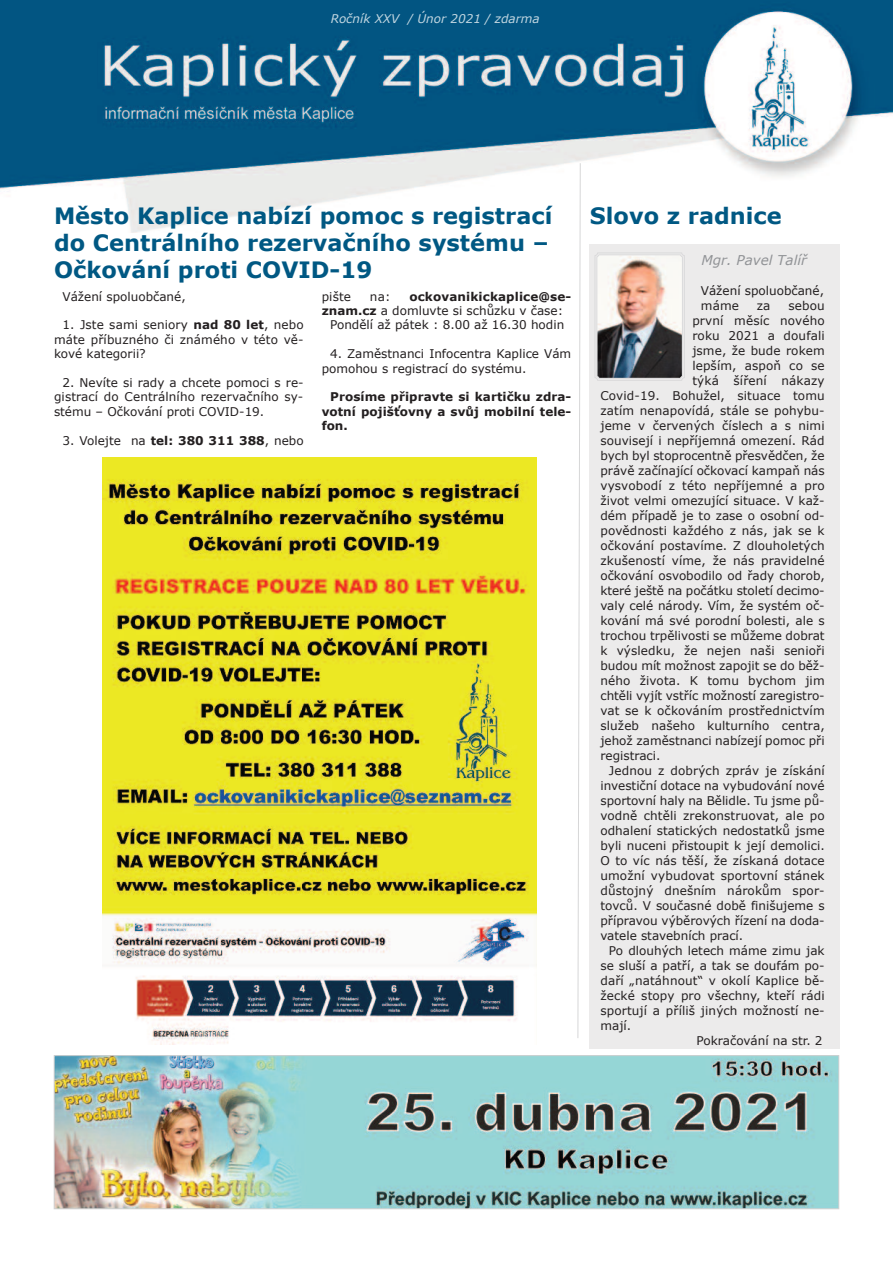
<style>
.page{position:relative;width:893px;height:1263px;background:#fff}
.page>*{position:absolute;margin:0;border:0;box-sizing:border-box;transform-origin:0 0}
.t1{font:700 22.5px/27px "Verdana";color:#005883}
.t2{font:italic 13.5px "Verdana";color:#919396}
.t3{font:12px/14.4px "Verdana";color:#231f20;text-align:justify}
.t4{font:700 12px/14.4px "Verdana";letter-spacing:.005em;color:#231f20;text-align:justify}
.t5{font:italic 12px "Verdana";color:rgb(255 255 255/.76)}
.s1{font-weight:700}
</style>
<div class="page">
<img style="left:0;top:0;width:893px;height:233px">
<div style="left:589px;top:244px;width:251px;height:805px;background:#ecebeb"></div>
<img style="left:595px;top:252px;width:90px;height:129px">
<div style="left:596px;top:254px;width:87px;height:125px;border:1px solid #b0b1b5;border-radius:2px"></div>
<svg style="left:577px;top:162px;width:4px;height:876px"></svg>
<img style="left:56px;top:1057px;width:781px;height:150px">
<div style="left:54px;top:1055px;width:785px;height:154px;border:1px solid #d1d1d1"></div>
<img style="left:102px;top:458px;width:434px;height:586px">
<p class="t5" style="left:331px;top:11px;width:211px">Ročník XXV / Únor 2021 / zdarma</p>
<h1 class="t1" style="left:54px;top:201px;width:500px">Město Kaplice nabízí pomoc s registrací do Centrálního rezervačního systému –<br>Očkování proti COVID-19</h1>
<h1 class="t1" style="left:590px;top:201px;width:193px">Slovo z radnice</h1>
<p class="t3" style="left:701px;top:282px;width:125px;line-height:15px">Vážení spoluobčané, máme</p>
<p class="t2" style="left:701px;top:251px;width:107px">Mgr. Pavel Talíř</p>
<p class="t3" style="left:322px;top:289px;width:31px">pište</p>
<p class="t3" style="left:370px;top:289px;width:22px">na:</p>
<p class="t4" style="left:409px;top:289px;width:163px">ockovanikickaplice@se-</p>
<p class="t3" style="left:322px;top:303px;width:243px"><span class="s1">znam.cz</span> a domluvte si schůzku v čase:</p>
<p class="t3" style="left:330px;top:317px;width:236px">Pondělí až pátek : 8.00 až 16.30 hodin</p>
<p class="t3" style="left:322px;top:346px;width:251px;text-indent:9px">4. Zaměstnanci Infocentra Kaplice Vám pomohou s registrací do systému.</p>
<p class="t4" style="left:322px;top:389px;width:251px;text-indent:9px">Prosíme připravte si kartičku zdra&shy;votní pojišťovny a svůj mobilní tele&shy;fon.</p>
<p class="t3" style="left:63px;top:289px;width:125px">Vážení spoluobčané,</p>
<p class="t3" style="left:54px;top:317px;width:251px;text-indent:9px">1. Jste sami seniory <span class="s1">nad 80 let</span>, nebo máte příbuzného či známého v této vě&shy;kové kategorii?</p>
<p class="t3" style="left:54px;top:375px;width:251px;text-indent:9px">2. Nevíte si rady a chcete pomoci s re&shy;gistrací do Centrálního rezervačního sy&shy;stému – Očkování proti COVID-19.</p>
<p class="t3" style="left:63px;top:433px;width:243px">3. Volejte na <span class="s1">tel: 380 311 388</span>, nebo</p>
<p class="t3" style="left:757px;top:298px;width:15px">za</p>
<p class="t3" style="left:788px;top:298px;width:38px">sebou</p>
<p class="t3" style="left:692px;top:313px;width:134px">první měsíc nového</p>
<p class="t3" style="left:692px;top:328px;width:134px">roku 2021 a doufali</p>
<p class="t3" style="left:692px;top:343px;width:134px">jsme, že bude rokem</p>
<p class="t3" style="left:692px;top:358px;width:134px">lepším, aspoň co se</p>
<p class="t3" style="left:692px;top:373px;width:134px">týká šíření nákazy</p>
<p class="t3" style="left:600px;top:388px;width:226px">Covid-19. Bohužel, situace tomu</p>
<p class="t3" style="left:600px;top:403px;width:226px">zatím nenapovídá, stále se pohybu-</p>
<p class="t3" style="left:600px;top:418px;width:226px">jeme v červených číslech a s nimi</p>
<p class="t3" style="left:600px;top:433px;width:226px">souvisejí i nepříjemná omezení. Rád</p>
<p class="t3" style="left:600px;top:448px;width:226px">bych byl stoprocentně přesvědčen, že</p>
<p class="t3" style="left:600px;top:463px;width:226px">právě začínající očkovací kampaň nás</p>
<p class="t3" style="left:600px;top:478px;width:226px">vysvobodí z této nepříjemné a pro</p>
<p class="t3" style="left:600px;top:493px;width:226px">život velmi omezující situace. V kaž-</p>
<p class="t3" style="left:600px;top:508px;width:226px">dém případě je to zase o osobní od-</p>
<p class="t3" style="left:600px;top:523px;width:226px">povědnosti každého z nás, jak se k</p>
<p class="t3" style="left:600px;top:538px;width:226px">očkování postavíme. Z dlouholetých</p>
<p class="t3" style="left:600px;top:553px;width:226px">zkušeností víme, že nás pravidelné</p>
<p class="t3" style="left:600px;top:568px;width:226px">očkování osvobodilo od řady chorob,</p>
<p class="t3" style="left:600px;top:583px;width:226px">které ještě na počátku století decimo-</p>
<p class="t3" style="left:600px;top:598px;width:226px">valy celé národy. Vím, že systém oč-</p>
<p class="t3" style="left:600px;top:613px;width:226px">kování má své porodní bolesti, ale s</p>
<p class="t3" style="left:600px;top:628px;width:226px">trochou trpělivosti se můžeme dobrat</p>
<p class="t3" style="left:600px;top:643px;width:226px">k výsledku, že nejen naši senioři</p>
<p class="t3" style="left:600px;top:658px;width:226px">budou mít možnost zapojit se do běž-</p>
<p class="t3" style="left:600px;top:673px;width:226px">ného života. K tomu bychom jim</p>
<p class="t3" style="left:600px;top:688px;width:226px">chtěli vyjít vstříc možností zaregistro-</p>
<p class="t3" style="left:600px;top:703px;width:226px">vat se k očkováním prostřednictvím</p>
<p class="t3" style="left:600px;top:718px;width:226px">služeb našeho kulturního centra,</p>
<p class="t3" style="left:600px;top:733px;width:226px">jehož zaměstnanci nabízejí pomoc při</p>
<p class="t3" style="left:600px;top:748px;width:62px">registraci.</p>
<p class="t3" style="left:609px;top:763px;width:217px">Jednou z dobrých zpráv je získání</p>
<p class="t3" style="left:600px;top:778px;width:226px">investiční dotace na vybudování nové</p>
<p class="t3" style="left:600px;top:793px;width:226px">sportovní haly na Bělidle. Tu jsme pů-</p>
<p class="t3" style="left:600px;top:808px;width:226px">vodně chtěli zrekonstruovat, ale po</p>
<p class="t3" style="left:600px;top:823px;width:226px">odhalení statických nedostatků jsme</p>
<p class="t3" style="left:600px;top:838px;width:226px">byli nuceni přistoupit k její demolici.</p>
<p class="t3" style="left:600px;top:853px;width:226px">O to víc nás těší, že získaná dotace</p>
<p class="t3" style="left:600px;top:868px;width:226px">umožní vybudovat sportovní stánek</p>
<p class="t3" style="left:600px;top:883px;width:226px">důstojný dnešním nárokům spor-</p>
<p class="t3" style="left:600px;top:898px;width:226px">tovců. V současné době finišujeme s</p>
<p class="t3" style="left:600px;top:913px;width:226px">přípravou výběrových řízení na doda-</p>
<p class="t3" style="left:600px;top:928px;width:144px">vatele stavebních prací.</p>
<p class="t3" style="left:609px;top:943px;width:217px">Po dlouhých letech máme zimu jak</p>
<p class="t3" style="left:600px;top:958px;width:226px">se sluší a patří, a tak se doufám po-</p>
<p class="t3" style="left:600px;top:973px;width:226px">daří „natáhnout“ v okolí Kaplice bě-</p>
<p class="t3" style="left:600px;top:988px;width:226px">žecké stopy pro všechny, kteří rádi</p>
<p class="t3" style="left:600px;top:1003px;width:226px">sportují a příliš jiných možností ne-</p>
<p class="t3" style="left:600px;top:1018px;width:32px">mají.</p>
<p class="t3" style="left:697px;top:1033px;width:127px">Pokračování na str. 2</p>
</div>
